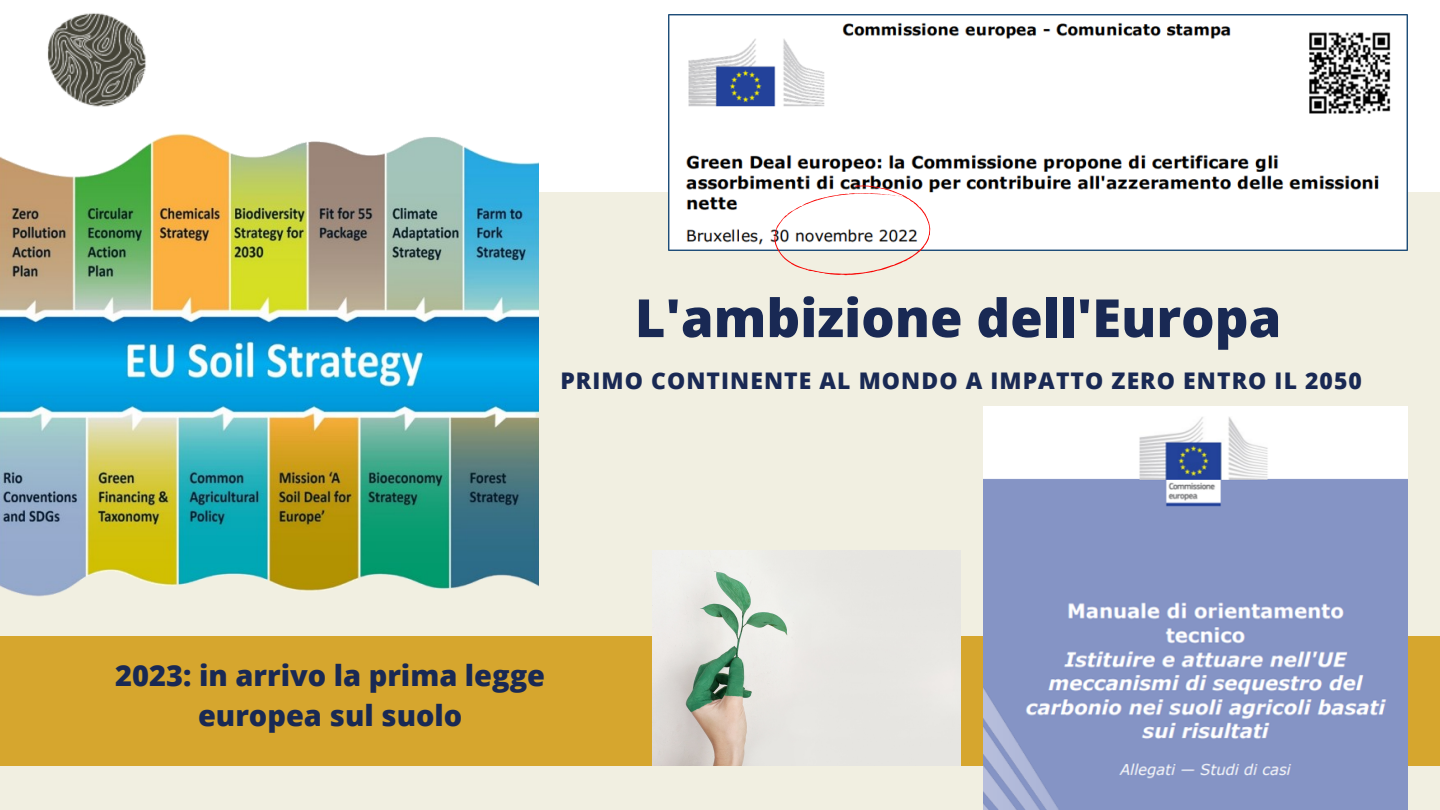
<style>
.page{position:relative;width:1440px;height:810px;background:#f1efe1}
.page>*{position:absolute;margin:0;border:0;box-sizing:border-box;transform-origin:0 0}
.t1{font:800 52.7px "Open Sans";color:#192954}
.t2{font:800 29px/40.3px "Open Sans";color:#192954;text-align:center}
.t3{font:800 22.9px "Open Sans";letter-spacing:.05em;color:#192954}
</style>
<div class="page">
<div style="left:0;top:636px;width:1439px;height:129px;background:#d6a62e"></div>
<img style="left:653px;top:550px;width:308px;height:216px">
<img style="left:984px;top:407px;width:423px;height:403px">
<div style="left:0;top:0;width:1440px;height:192px;background:#fff"></div>
<img style="left:668px;top:15px;width:740px;height:236px">
<img style="left:0;top:133px;width:539px;height:464px">
<svg style="left:769px;top:170px;width:168px;height:106px"></svg>
<h1 class="t1" style="left:635px;top:281px;width:648px">L'ambizione dell'Europa</h1>
<p class="t3" style="left:560px;top:364px;width:803px">PRIMO CONTINENTE AL MONDO A IMPATTO ZERO ENTRO IL 2050</p>
<p class="t2" style="left:115px;top:654px;width:431px">2023: in arrivo la prima legge europea sul suolo</p>
</div>
